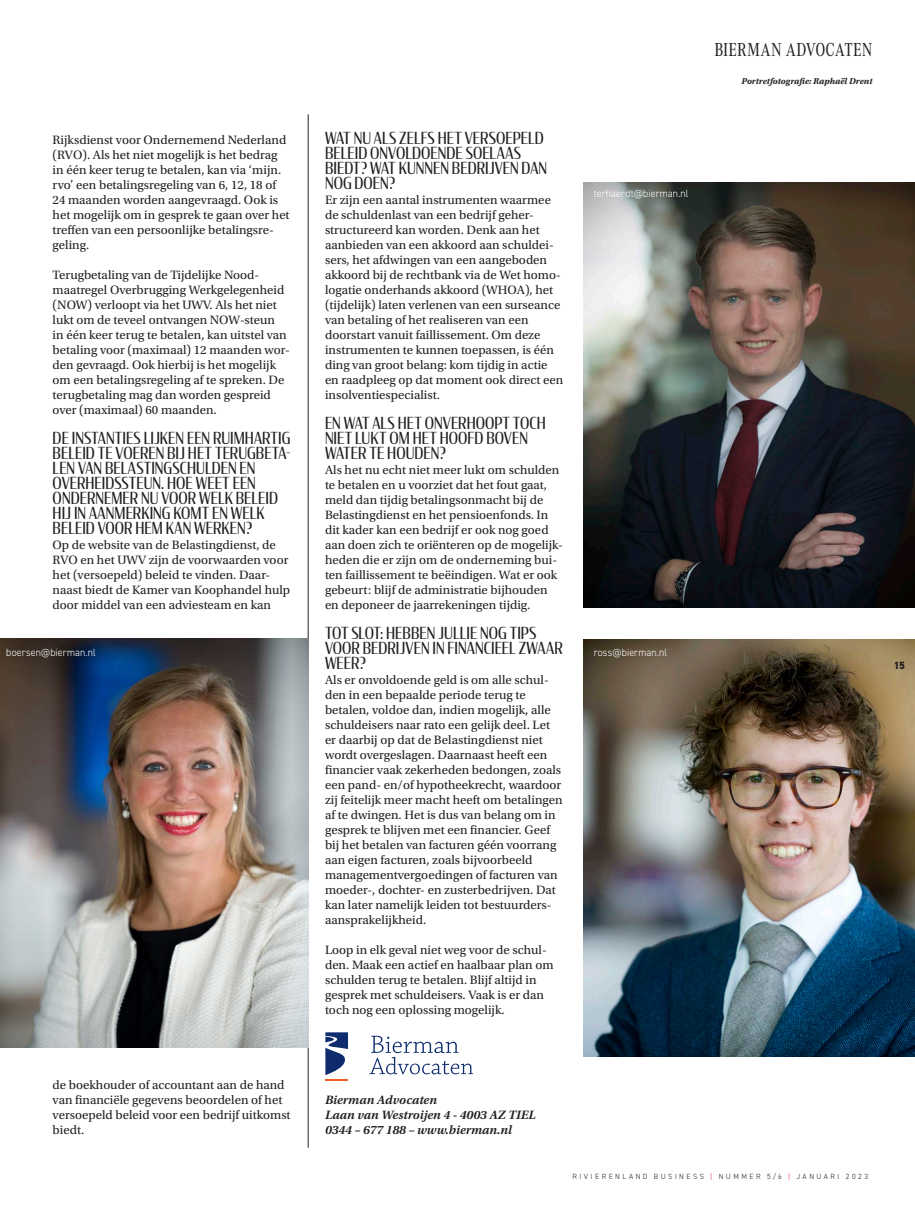
<style>
.page{position:relative;width:915px;height:1212px;background:#fff}
.page>*{position:absolute;margin:0;border:0;box-sizing:border-box;transform-origin:0 0}
.t1{font:19.5px "Corporate A Cond Pro";color:#231f20}
.t2{font:16.5px/15px "Condor Cond";letter-spacing:.005em;color:#231f20}
.t3{font:12.75px/15px "Utopia Std";color:#231f20}
.t4{font:italic 600 12.75px/15px "Utopia Std";color:#231f20}
.t5{font:300 10.5px "DIN2014";letter-spacing:.01em;color:#fff;scale:.95 1}
.t6{font:800 10.5px "DIN2014";color:#231f20}
.t7{font:italic 700 9px "Utopia Std";color:#231f20}
.t8{font:300 7.5px "DIN2014";letter-spacing:.325em;color:#231f20}
.s1{color:#d81c23}
</style>
<div class="page">
<img style="left:583px;top:639px;width:331px;height:417px">
<hr style="left:308px;top:114px;width:1px;height:1034px;background:#231f20">
<img style="left:583px;top:182px;width:331px;height:425px">
<svg style="left:369px;top:1036px;width:104px;height:38px"></svg>
<svg style="left:325px;top:1032px;width:23px;height:48px"></svg>
<img style="left:0;top:639px;width:308px;height:408px">
<p class="t3" style="left:53px;top:133px;width:238px">Rijksdienst voor Ondernemend Nederland (RVO). Als het niet mogelijk is het bedrag in één keer terug te betalen, kan via ‘mijn. rvo’ een betalingsregeling van 6, 12, 18 of 24 maanden worden aangevraagd. Ook is het mogelijk om in gesprek te gaan over het treffen van een persoonlijke betalingsre&shy;geling.</p>
<p class="t3" style="left:53px;top:268px;width:239px">Terugbetaling van de Tijdelijke Nood&shy;maatregel Overbrugging Werkgelegenheid (NOW) verloopt via het UWV. Als het niet lukt om de teveel ontvangen NOW-steun<br>in één keer terug te betalen, kan uitstel van betaling voor (maximaal) 12 maanden wor&shy;den gevraagd. Ook hierbij is het mogelijk om een betalingsregeling af te spreken. De terugbetaling mag dan worden gespreid over (maximaal) 60 maanden.</p>
<p class="t2" style="left:53px;top:430px;width:239px">DE INSTANTIES LIJKEN EEN RUIMHARTIG<br>BELEID TE VOEREN BIJ HET TERUGBETA-<br>LEN VAN BELASTINGSCHULDEN EN<br>OVERHEIDSSTEUN. HOE WEET EEN<br>ONDERNEMER NU VOOR WELK BELEID<br>HIJ IN AANMERKING KOMT EN WELK<br>BELEID VOOR HEM KAN WERKEN?</p>
<p class="t3" style="left:53px;top:538px;width:239px">Op de website van de Belastingdienst, de RVO en het UWV zijn de voorwaarden voor het (versoepeld) beleid te vinden. Daar&shy;naast biedt de Kamer van Koophandel hulp door middel van een adviesteam en kan</p>
<p class="t5" style="left:6px;top:646px;width:96px">boersen@bierman.nl</p>
<p class="t3" style="left:53px;top:1078px;width:239px">de boekhouder of accountant aan de hand van financiële gegevens beoordelen of het versoepeld beleid voor een bedrijf uitkomst biedt.</p>
<p class="t2" style="left:325px;top:130px;width:223px">WAT NU ALS ZELFS HET VERSOEPELD<br>BELEID ONVOLDOENDE SOELAAS<br>BIEDT? WAT KUNNEN BEDRIJVEN DAN<br>NOG DOEN?</p>
<p class="t3" style="left:325px;top:193px;width:240px">Er zijn een aantal instrumenten waarmee de schuldenlast van een bedrijf geher&shy;structureerd kan worden. Denk aan het aanbieden van een akkoord aan schuldei&shy;sers, het afdwingen van een aangeboden akkoord bij de rechtbank via de Wet homo&shy;logatie onderhands akkoord (WHOA), het (tijdelijk) laten verlenen van een surseance van betaling of het realiseren van een doorstart vanuit faillissement. Om deze instrumenten te kunnen toepassen, is één ding van groot belang: kom tijdig in actie en raadpleeg op dat moment ook direct een insolventiespecialist.</p>
<p class="t2" style="left:325px;top:415px;width:222px">EN WAT ALS HET ONVERHOOPT TOCH<br>NIET LUKT OM HET HOOFD BOVEN<br>WATER TE HOUDEN?</p>
<p class="t3" style="left:325px;top:463px;width:239px">Als het nu echt niet meer lukt om schulden te betalen en u voorziet dat het fout gaat, meld dan tijdig betalingsonmacht bij de Belastingdienst en het pensioenfonds. In dit kader kan een bedrijf er ook nog goed aan doen zich te oriënteren op de mogelijk&shy;heden die er zijn om de onderneming bui&shy;ten faillissement te beëindigen. Wat er ook gebeurt: blijf de administratie bijhouden en deponeer de jaarrekeningen tijdig.</p>
<p class="t2" style="left:325px;top:625px;width:239px">TOT SLOT: HEBBEN JULLIE NOG TIPS<br>VOOR BEDRIJVEN IN FINANCIEEL ZWAAR<br>WEER?</p>
<p class="t3" style="left:325px;top:673px;width:239px">Als er onvoldoende geld is om alle schul&shy;den in een bepaalde periode terug te betalen, voldoe dan, indien mogelijk, alle schuldeisers naar rato een gelijk deel. Let er daarbij op dat de Belastingdienst niet wordt overgeslagen. Daarnaast heeft een financier vaak zekerheden bedongen, zoals een pand- en/of hypotheekrecht, waardoor zij feitelijk meer macht heeft om betalingen af te dwingen. Het is dus van belang om in gesprek te blijven met een financier. Geef bij het betalen van facturen géén voorrang aan eigen facturen, zoals bijvoorbeeld managementvergoedingen of facturen van moeder-, dochter- en zusterbedrijven. Dat kan later namelijk leiden tot bestuurders&shy;aansprakelijkheid.</p>
<p class="t3" style="left:325px;top:943px;width:230px">Loop in elk geval niet weg voor de schul&shy;den. Maak een actief en haalbaar plan om schulden terug te betalen. Blijf altijd in gesprek met schuldeisers. Vaak is er dan toch nog een oplossing mogelijk.</p>
<h1 class="t1" style="left:714px;top:36px;width:159px">BIERMAN ADVOCATEN</h1>
<p class="t7" style="left:741px;top:76px;width:132px">Portretfotografie: Raphaël Drent</p>
<p class="t5" style="left:593px;top:187px;width:101px">terhaerdt@bierman.nl</p>
<p class="t5" style="left:593px;top:646px;width:79px">ross@bierman.nl</p>
<p class="t6" style="left:893px;top:658px;width:13px">15</p>
<p class="t4" style="left:325px;top:1092px;width:212px">Bierman Advocaten<br>Laan van Westroijen 4 - 4003 AZ TIEL<br>0344 – 677 188 – www.bierman.nl</p>
<p class="t8" style="left:572px;top:1172px;width:297px">RIVIERENLAND BUSINESS <span class="s1">|</span> NUMMER 5/6 <span class="s1">|</span> JANUARI 2023</p>
</div>
